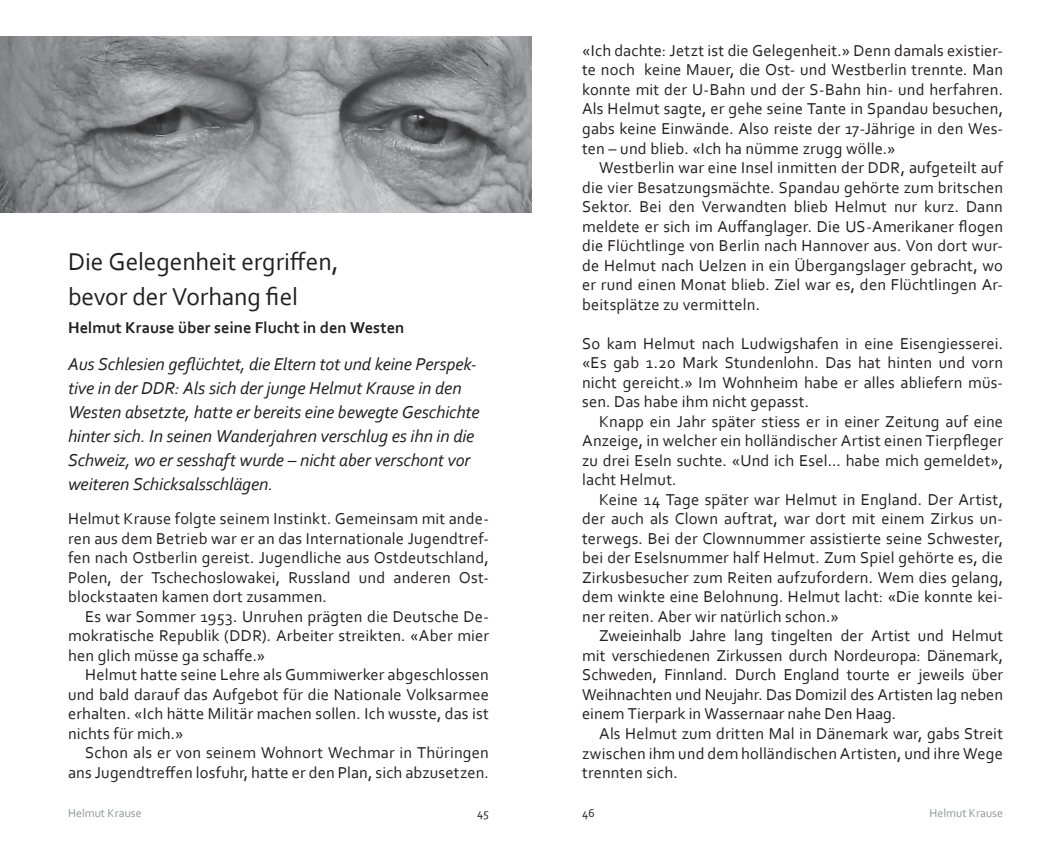
<style>
.page{position:relative;width:1063px;height:851px;background:#fff}
.page>*{position:absolute;margin:0;border:0;box-sizing:border-box;transform-origin:0 0}
.t1{font:25.5px/34.5px "Corbel";letter-spacing:-.005em;color:#231f20}
.t2{font:italic 18px/24px "Corbel";letter-spacing:-.005em;color:#231f20}
.t3{font:16.5px/19.5px "Corbel";letter-spacing:.01em;color:#231f20;text-align:justify}
.t4{font:700 16.5px "Corbel";letter-spacing:.005em;color:#231f20}
.t5{font:12px "Corbel";color:#939598}
.t6{font:12px "Corbel";color:#231f20}
</style>
<div class="page">
<img style="left:0;top:36px;width:531px;height:176px">
<h1 class="t1" style="left:68px;top:244px;width:272px">Die Gelegenheit ergriffen, bevor der Vorhang fiel</h1>
<p class="t4" style="left:68px;top:317px;width:338px">Helmut Krause über seine Flucht in den Westen</p>
<p class="t2" style="left:68px;top:351px;width:413px">Aus Schlesien geflüchtet, die Eltern tot und keine Perspek&shy;tive in der DDR: Als sich der junge Helmut Krause in den Westen absetzte, hatte er bereits eine bewegte Geschichte hinter sich. In seinen Wanderjahren verschlug es ihn in die Schweiz, wo er sesshaft wurde – nicht aber verschont vor weiteren Schicksalsschlägen.</p>
<p class="t3" style="left:68px;top:508px;width:422px">Helmut Krause folgte seinem Instinkt. Gemeinsam mit ande&shy;ren aus dem Betrieb war er an das Internationale Jugendtref&shy;fen nach Ostberlin gereist. Jugendliche aus Ostdeutschland, Polen, der Tschechoslowakei, Russland und anderen Ost&shy;blockstaaten kamen dort zusammen.</p>
<p class="t3" style="left:68px;top:606px;width:422px;text-indent:17px">Es war Sommer 1953. Unruhen prägten die Deutsche De&shy;mokratische Republik (DDR). Arbeiter streikten. «Aber mier hen glich müsse ga schaffe.»</p>
<p class="t3" style="left:68px;top:664px;width:422px;text-indent:17px">Helmut hatte seine Lehre als Gummiwerker abgeschlossen und bald darauf das Aufgebot für die Nationale Volksarmee erhalten. «Ich hätte Militär machen sollen. Ich wusste, das ist nichts für mich.»</p>
<p class="t3" style="left:68px;top:742px;width:422px;text-align:right">Schon als er von seinem Wohnort Wechmar in Thüringen ans Jugendtreffen losfuhr, hatte er den Plan, sich abzusetzen.</p>
<p class="t5" style="left:68px;top:805px;width:75px">Helmut Krause</p>
<p class="t6" style="left:477px;top:805px;width:13px">45</p>
<p class="t3" style="left:582px;top:40px;width:422px">«Ich dachte: Jetzt ist die Gelegenheit.» Denn damals existier&shy;te noch keine Mauer, die Ost- und Westberlin trennte. Man konnte mit der U-Bahn und der S-Bahn hin- und herfahren.<br>Als Helmut sagte, er gehe seine Tante in Spandau besuchen, gabs keine Einwände. Also reiste der 17-Jährige in den Wes&shy;ten – und blieb. «Ich ha nümme zrugg wölle.»</p>
<p class="t3" style="left:582px;top:157px;width:422px;text-indent:17px">Westberlin war eine Insel inmitten der DDR, aufgeteilt auf die vier Besatzungsmächte. Spandau gehörte zum britschen Sektor. Bei den Verwandten blieb Helmut nur kurz. Dann meldete er sich im Auffanglager. Die US-Amerikaner flogen die Flüchtlinge von Berlin nach Hannover aus. Von dort wur&shy;de Helmut nach Uelzen in ein Übergangslager gebracht, wo er rund einen Monat blieb. Ziel war es, den Flüchtlingen Ar&shy;beitsplätze zu vermitteln.</p>
<p class="t3" style="left:582px;top:333px;width:422px">So kam Helmut nach Ludwigshafen in eine Eisengiesserei. «Es gab 1.20 Mark Stundenlohn. Das hat hinten und vorn nicht gereicht.» Im Wohnheim habe er alles abliefern müs&shy;sen. Das habe ihm nicht gepasst.</p>
<p class="t3" style="left:582px;top:411px;width:422px;text-indent:17px">Knapp ein Jahr später stiess er in einer Zeitung auf eine Anzeige, in welcher ein holländischer Artist einen Tierpfleger zu drei Eseln suchte. «Und ich Esel… habe mich gemeldet», lacht Helmut.</p>
<p class="t3" style="left:582px;top:489px;width:422px;text-indent:17px">Keine 14 Tage später war Helmut in England. Der Artist, der auch als Clown auftrat, war dort mit einem Zirkus un&shy;terwegs. Bei der Clownnummer assistierte seine Schwester, bei der Eselsnummer half Helmut. Zum Spiel gehörte es, die Zirkusbesucher zum Reiten aufzufordern. Wem dies gelang, dem winkte eine Belohnung. Helmut lacht: «Die konnte kei&shy;ner reiten. Aber wir natürlich schon.»</p>
<p class="t3" style="left:582px;top:625px;width:422px;text-indent:17px">Zweieinhalb Jahre lang tingelten der Artist und Helmut mit verschiedenen Zirkussen durch Nordeuropa: Dänemark, Schweden, Finnland. Durch England tourte er jeweils über Weihnachten und Neujahr. Das Domizil des Artisten lag neben einem Tierpark in Wassernaar nahe Den Haag.</p>
<p class="t3" style="left:582px;top:723px;width:422px;text-indent:17px">Als Helmut zum dritten Mal in Dänemark war, gabs Streit zwischen ihm und dem holländischen Artisten, und ihre Wege trennten sich.</p>
<p class="t6" style="left:582px;top:805px;width:14px">46</p>
<p class="t5" style="left:929px;top:805px;width:75px">Helmut Krause</p>
</div>
